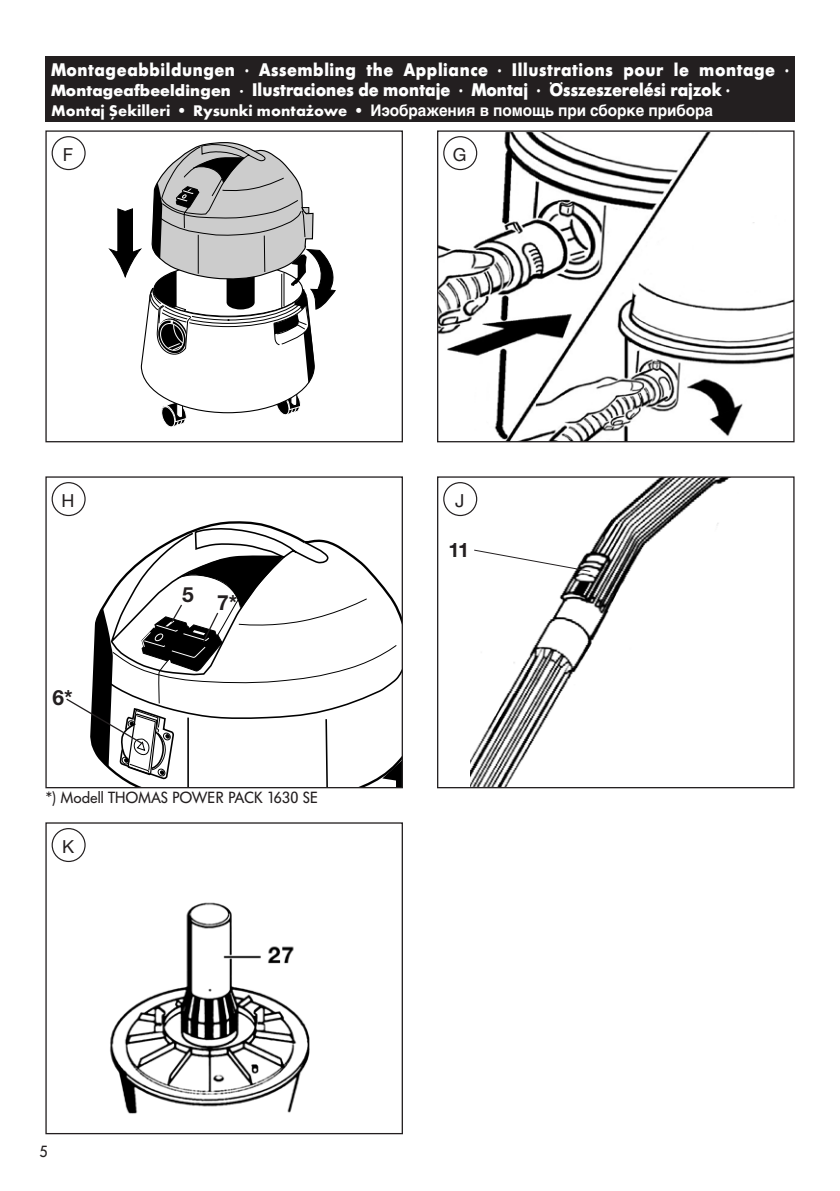
<style>
.page{position:relative;width:840px;height:1191px;background:#fff}
.page>*{position:absolute;margin:0;border:0;box-sizing:border-box;transform-origin:0 0}
.t1{font:700 21px "Helvetica Neue CE";color:#231f20}
.t2{font:700 20px "Helvetica Neue CE";color:#231f20}
.t3{font:700 18px/20px "Futura BQ";letter-spacing:.035em;color:#fff;scale:.9 1}
.t4{font:18px "Helvetica Neue CE";color:#231f20}
.t5{font:700 16px "Helvetica Cyr";letter-spacing:-.005em;color:#fff;scale:.96 1}
.t6{font:16px "Futura BQ";color:#231f20}
.s1{font-size:16px}
.s2{font-family:"Function Turk Bold";font-weight:400}
.s3{font-family:"Futura BQ"}
.s4{font-family:"Function CE Bold";font-weight:400}
</style>
<div class="page">
<img style="left:439px;top:132px;width:353px;height:308px">
<div style="left:437px;top:130px;width:357px;height:312px;border:1px solid #231f20"></div>
<div style="left:45px;top:57px;width:749px;height:65px;background:#231f20"></div>
<img style="left:470px;top:478px;width:259px;height:308px">
<div style="left:437px;top:476px;width:357px;height:312px;border:1px solid #231f20"></div>
<img style="left:110px;top:902px;width:200px;height:212px">
<div style="left:45px;top:822px;width:358px;height:312px;border:1px solid #231f20"></div>
<svg style="left:109px;top:142px;width:227px;height:285px"></svg>
<div style="left:45px;top:130px;width:358px;height:312px;border:1px solid #231f20"></div>
<div style="left:52px;top:482px;width:34px;height:34px;border:1px solid #231f20;border-radius:50%"></div>
<div style="left:52px;top:828px;width:34px;height:34px;border:1px solid #231f20;border-radius:50%"></div>
<div style="left:52px;top:136px;width:34px;height:34px;border:1px solid #231f20;border-radius:50%"></div>
<div style="left:443px;top:136px;width:34px;height:34px;border:1px solid #231f20;border-radius:50%"></div>
<div style="left:443px;top:482px;width:34px;height:34px;border:1px solid #231f20;border-radius:50%"></div>
<div style="left:448px;top:541px;width:31px;height:25px;background:#fff"></div>
<svg style="left:473px;top:549px;width:118px;height:23px"></svg>
<svg style="left:65px;top:477px;width:337px;height:310px"></svg>
<p class="t3" style="left:51px;top:60px;width:820px">Montageabbildungen · Assembling the Appliance · Illustrations pour le montage ·<br><span class="s1">Montageafbeeldingen ·</span> Ilustraciones de montaje · Montaj · Összeszerelési rajzok ·</p>
<p class="t5" style="left:51px;top:101px;width:690px"><span class="s2">Montaj Şekilleri</span> <span class="s3">•</span> <span class="s4">Rysunki montażowe</span> <span class="s3">•</span> Иэoбpажения в помощь при сборке прибора</p>
<p class="t4" style="left:63px;top:144px;width:12px">F</p>
<p class="t4" style="left:452px;top:144px;width:15px">G</p>
<p class="t4" style="left:62px;top:490px;width:14px">H</p>
<p class="t1" style="left:53px;top:684px;width:22px">6*</p>
<p class="t1" style="left:182px;top:589px;width:57px">5 7*</p>
<p class="t6" style="left:45px;top:788px;width:273px">*) Modell THOMAS POWER PACK 1630 SE</p>
<p class="t4" style="left:62px;top:836px;width:14px">K</p>
<p class="t6" style="left:40px;top:1142px;width:9px">5</p>
<p class="t4" style="left:455px;top:490px;width:11px">J</p>
<p class="t2" style="left:448px;top:537px;width:22px">11</p>
</div>
